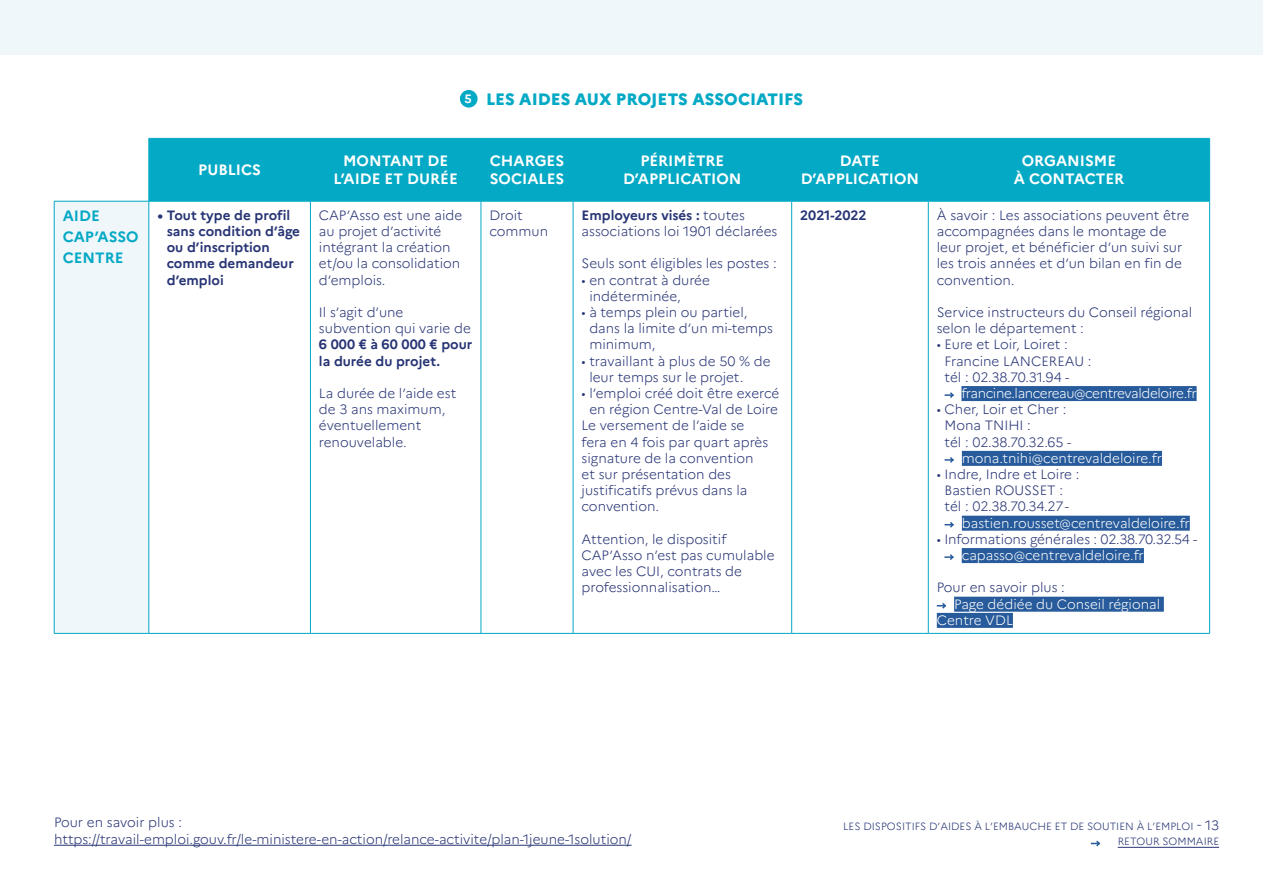
<style>
.page{position:relative;width:1263px;height:893px;background:#fff}
.page>*{position:absolute;margin:0;border:0;box-sizing:border-box;transform-origin:0 0}
.t1{font:800 16.5px "Marianne";color:#03a9c5}
.t2{font:700 15px/18px "Marianne";color:#fff;text-align:center}
.t3{font:700 15px/21px "Marianne";color:#03a9c5}
.t4{font:300 13.5px/16.2px "Marianne";color:#273475}
.t5{font:300 13.5px/16.2px "Marianne";color:#fff}
.t6{font:700 13.5px/16.2px "Marianne";color:#273475}
.t7{font:300 13.5px "Marianne";letter-spacing:-.03em;color:#fff}
.t8{font:300 10.5px/15px "Marianne";color:#273475;text-align:right}
.s1{font-weight:700}
.s2{font-size:13.5px}
</style>
<div class="page">
<hr style="left:54px;top:845px;width:578px;height:1px;background:#273475">
<svg style="left:1091px;top:840px;width:10px;height:7px"></svg>
<hr style="left:1118px;top:847px;width:101px;height:1px;background:#273475">
<div style="left:0;top:0;width:1263px;height:54px;background:#f0f7fa"></div>
<div style="left:150px;top:139px;width:1059px;height:62px;background:#03a9c5"></div>
<div style="left:54px;top:201px;width:95px;height:432px;background:#f0f7fa"></div>
<hr style="left:54px;top:201px;width:95px;height:1px;background:#03a9c5">
<hr style="left:149px;top:139px;width:1px;height:62px;background:#03a9c5">
<hr style="left:149px;top:138px;width:161px;height:1px;background:#03a9c5">
<hr style="left:149px;top:201px;width:161px;height:1px;background:#03a9c5">
<hr style="left:310px;top:139px;width:1px;height:62px;background:#03a9c5">
<hr style="left:310px;top:138px;width:171px;height:1px;background:#03a9c5">
<hr style="left:310px;top:201px;width:171px;height:1px;background:#03a9c5">
<hr style="left:481px;top:139px;width:1px;height:62px;background:#03a9c5">
<hr style="left:481px;top:138px;width:92px;height:1px;background:#03a9c5">
<hr style="left:481px;top:201px;width:92px;height:1px;background:#03a9c5">
<hr style="left:573px;top:139px;width:1px;height:62px;background:#03a9c5">
<hr style="left:573px;top:138px;width:219px;height:1px;background:#03a9c5">
<hr style="left:792px;top:138px;width:136px;height:1px;background:#03a9c5">
<hr style="left:928px;top:138px;width:282px;height:1px;background:#03a9c5">
<hr style="left:791px;top:139px;width:1px;height:62px;background:#03a9c5">
<hr style="left:928px;top:139px;width:1px;height:62px;background:#03a9c5">
<hr style="left:1209px;top:139px;width:1px;height:62px;background:#03a9c5">
<hr style="left:573px;top:201px;width:219px;height:1px;background:#03a9c5">
<hr style="left:792px;top:201px;width:136px;height:1px;background:#03a9c5">
<hr style="left:928px;top:201px;width:282px;height:1px;background:#03a9c5">
<hr style="left:54px;top:201px;width:1px;height:432px;background:#03a9c5">
<hr style="left:149px;top:201px;width:1px;height:432px;background:#03a9c5">
<hr style="left:310px;top:201px;width:1px;height:432px;background:#03a9c5">
<hr style="left:481px;top:201px;width:1px;height:432px;background:#03a9c5">
<hr style="left:573px;top:201px;width:1px;height:432px;background:#03a9c5">
<hr style="left:791px;top:201px;width:1px;height:432px;background:#03a9c5">
<hr style="left:928px;top:201px;width:1px;height:432px;background:#03a9c5">
<hr style="left:1209px;top:201px;width:1px;height:432px;background:#03a9c5">
<hr style="left:54px;top:633px;width:95px;height:1px;background:#03a9c5">
<hr style="left:149px;top:633px;width:161px;height:1px;background:#03a9c5">
<hr style="left:310px;top:633px;width:171px;height:1px;background:#03a9c5">
<hr style="left:481px;top:633px;width:92px;height:1px;background:#03a9c5">
<hr style="left:573px;top:633px;width:219px;height:1px;background:#03a9c5">
<hr style="left:792px;top:633px;width:136px;height:1px;background:#03a9c5">
<hr style="left:928px;top:633px;width:282px;height:1px;background:#03a9c5">
<div style="left:961px;top:386px;width:235px;height:15px;background:#275b9b"></div>
<div style="left:962px;top:451px;width:200px;height:15px;background:#275b9b"></div>
<div style="left:962px;top:516px;width:228px;height:15px;background:#275b9b"></div>
<div style="left:962px;top:548px;width:182px;height:15px;background:#275b9b"></div>
<div style="left:954px;top:597px;width:210px;height:15px;background:#275b9b"></div>
<div style="left:937px;top:613px;width:76px;height:15px;background:#275b9b"></div>
<svg style="left:944px;top:392px;width:10px;height:6px"></svg>
<svg style="left:944px;top:457px;width:10px;height:6px"></svg>
<svg style="left:944px;top:522px;width:10px;height:6px"></svg>
<svg style="left:944px;top:554px;width:10px;height:6px"></svg>
<svg style="left:937px;top:603px;width:9px;height:6px"></svg>
<div style="left:460px;top:90px;width:18px;height:18px;background:#03a9c5;border-radius:50%"></div>
<p class="t1" style="left:464px;top:90px;width:340px"><sup>5</sup> LES AIDES AUX PROJETS ASSOCIATIFS</p>
<p class="t2" style="left:198px;top:161px;width:64px">PUBLICS</p>
<p class="t2" style="left:334px;top:152px;width:126px">MONTANT DE<br>L’AIDE ET DURÉE</p>
<p class="t2" style="left:490px;top:152px;width:76px;text-align:left">CHARGES<br>SOCIALES</p>
<p class="t2" style="left:623px;top:152px;width:120px">PÉRIMÈTRE<br>D’APPLICATION</p>
<p class="t2" style="left:801px;top:152px;width:120px">DATE<br>D’APPLICATION</p>
<p class="t2" style="left:1014px;top:152px;width:112px">ORGANISME<br>À CONTACTER</p>
<p class="t3" style="left:63px;top:205px;width:77px">AIDE<br>CAP’ASSO<br>CENTRE</p>
<p class="t6" style="left:167px;top:207px;width:135px;text-indent:-9px">• Tout type de profil sans condition d’âge ou d’inscription comme demandeur d’emploi</p>
<p class="t4" style="left:319px;top:207px;width:145px">CAP’Asso est une aide au projet d’activité intégrant la création et/ou la consolidation d’emplois.</p>
<p class="t4" style="left:319px;top:304px;width:153px">Il s’agit d’une subvention qui varie de</p>
<p class="t6" style="left:319px;top:337px;width:155px">6 000 € à 60 000 € pour la durée du projet.</p>
<p class="t4" style="left:319px;top:385px;width:139px">La durée de l’aide est de 3 ans maximum, éventuellement renouvelable.</p>
<p class="t4" style="left:489px;top:207px;width:60px">Droit commun</p>
<p class="t4" style="left:582px;top:207px;width:197px"><span class="s1">Employeurs visés :</span> toutes associations loi 1901 déclarées</p>
<p class="t4" style="left:582px;top:255px;width:197px">Seuls sont éligibles les postes :</p>
<p class="t4" style="left:589px;top:272px;width:122px;text-indent:-8px">• en contrat à durée indéterminée,</p>
<p class="t4" style="left:589px;top:304px;width:185px;text-indent:-8px">• à temps plein ou partiel, dans la limite d’un mi-temps minimum,</p>
<p class="t4" style="left:589px;top:353px;width:183px;text-indent:-8px">• travaillant à plus de 50 % de leur temps sur le projet.</p>
<p class="t4" style="left:582px;top:385px;width:199px">• l’emploi créé doit être exercé</p>
<p class="t4" style="left:589px;top:401px;width:190px">en région Centre-Val de Loire</p>
<p class="t4" style="left:582px;top:417px;width:164px">Le versement de l’aide se</p>
<p class="t4" style="left:582px;top:434px;width:188px">fera en 4 fois par quart après</p>
<p class="t4" style="left:582px;top:450px;width:173px">signature de la convention</p>
<p class="t4" style="left:582px;top:466px;width:151px">et sur présentation des</p>
<p class="t4" style="left:582px;top:482px;width:167px">justificatifs prévus dans la</p>
<p class="t4" style="left:582px;top:498px;width:79px">convention.</p>
<p class="t4" style="left:582px;top:531px;width:195px">Attention, le dispositif<br>CAP’Asso n’est pas cumulable avec les CUI, contrats de professionnalisation…</p>
<p class="t6" style="left:800px;top:207px;width:68px">2021-2022</p>
<p class="t4" style="left:937px;top:207px;width:254px">À savoir : Les associations peuvent être accompagnées dans le montage de leur projet, et bénéficier d’un suivi sur les trois années et d’un bilan en fin de convention.</p>
<p class="t4" style="left:937px;top:304px;width:257px">Service instructeurs du Conseil régional selon le département :</p>
<p class="t4" style="left:944px;top:336px;width:148px;text-indent:-8px">• Eure et Loir, Loiret :<br>Francine LANCEREAU : tél : 02.38.70.31.94 -</p>
<p class="t7" style="left:961px;top:385px;width:237px">francine.lancereau@centrevaldeloire.fr</p>
<p class="t4" style="left:944px;top:401px;width:128px;text-indent:-8px">• Cher, Loir et Cher :<br>Mona TNIHI :<br>tél : 02.38.70.32.65 -</p>
<p class="t5" style="left:962px;top:450px;width:202px">mona.tnihi@centrevaldeloire.fr</p>
<p class="t4" style="left:944px;top:466px;width:136px;text-indent:-8px">• Indre, Indre et Loire :<br>Bastien ROUSSET : tél : 02.38.70.34.27-</p>
<p class="t5" style="left:962px;top:515px;width:229px">bastien.rousset@centrevaldeloire.fr</p>
<p class="t4" style="left:937px;top:531px;width:262px">• Informations générales : 02.38.70.32.54 -</p>
<p class="t5" style="left:962px;top:547px;width:184px">capasso@centrevaldeloire.fr</p>
<p class="t4" style="left:937px;top:579px;width:130px">Pour en savoir plus :</p>
<p class="t5" style="left:937px;top:596px;width:225px;text-indent:17px">Page dédiée du Conseil régional<br>Centre VDL</p>
<p class="t4" style="left:54px;top:814px;width:579px">Pour en savoir plus : https://travail-emploi.gouv.fr/le-ministere-en-action/relance-activite/plan-1jeune-1solution/</p>
<p class="t8" style="left:843px;top:819px;width:377px">LES DISPOSITIFS D’AIDES À L’EMBAUCHE ET DE SOUTIEN À L’EMPLOI <span class="s2">- 13<br></span>RETOUR SOMMAIRE</p>
</div>
